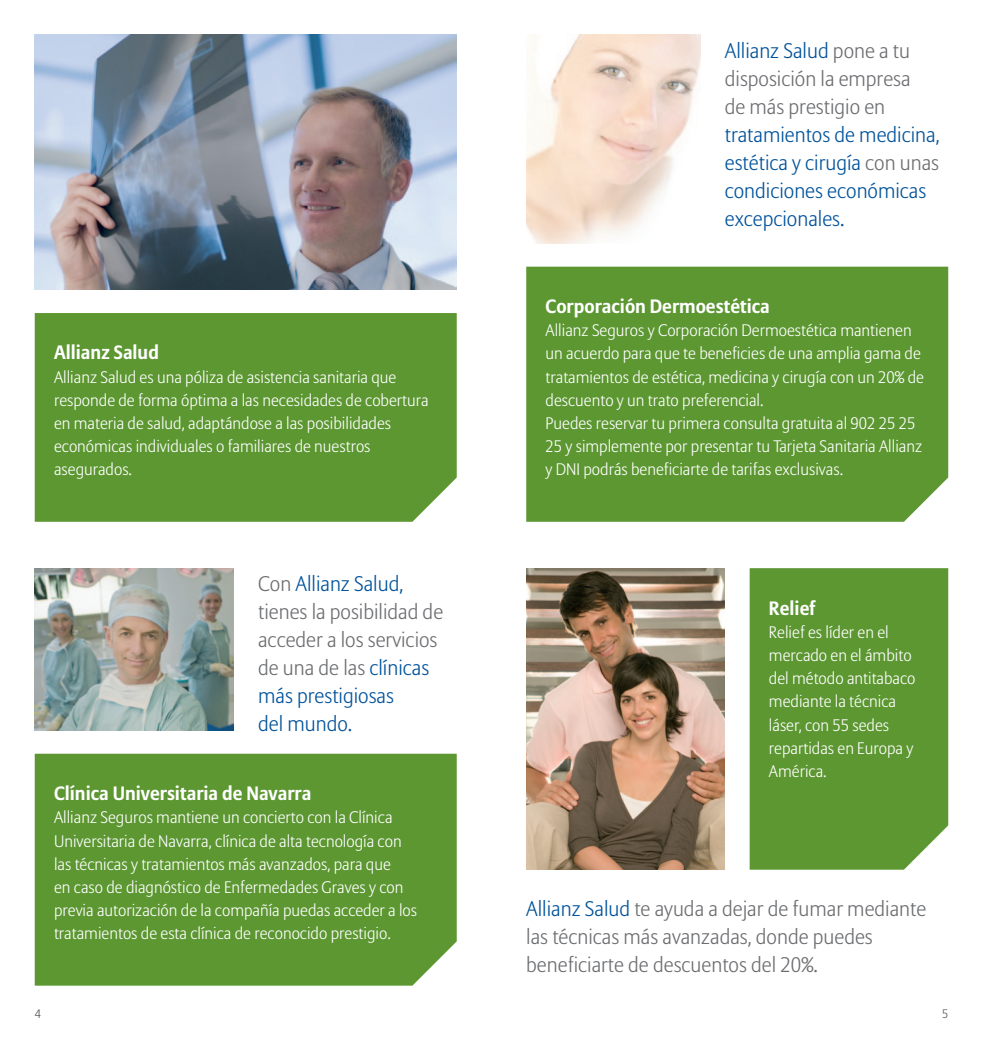
<style>
.page{position:relative;width:983px;height:1042px;background:#fff}
.page>*{position:absolute;margin:0;border:0;box-sizing:border-box;transform-origin:0 0}
.Intro_14_17_ASL_DL{font:300 21px/28px "Allianz Sans";color:#6c6d70}
.Intro_14_17_ASL_DL-2{font:300 21px/28px "Allianz Sans";color:#01529a}
.Glance_title_11_14_A{font:700 19.25px "Allianz Sans";color:#fff}
.Glance_copy_9_5_13_2{font:300 16.62px/23.1px "Allianz Sans";color:#fff}
.t1{font:300 12.25px "Allianz Sans";color:#57585a}
.s1{color:#01529a}
.s2{color:#6c6d70}
</style>
<div class="page">
<div style="left:35px;top:754px;width:421px;height:231px;background:#5c9731"></div>
<div style="left:526px;top:267px;width:421px;height:255px;background:#5c9731"></div>
<img style="left:35px;top:568px;width:198px;height:162px">
<img style="left:526px;top:35px;width:173px;height:208px">
<div style="left:35px;top:313px;width:421px;height:209px;background:#5c9731"></div>
<img style="left:35px;top:35px;width:421px;height:255px">
<div style="left:749px;top:568px;width:198px;height:301px;background:#5c9731"></div>
<img style="left:526px;top:568px;width:198px;height:301px">
<p class="Glance_title_11_14_A" style="left:54px;top:341px;width:106px">Allianz Salud</p>
<p class="Glance_copy_9_5_13_2" style="left:54px;top:365px;width:376px">Allianz Salud es una póliza de asistencia sanitaria que responde de forma óptima a las necesidades de cobertura</p>
<p class="Glance_copy_9_5_13_2" style="left:54px;top:411px;width:338px">en materia de salud, adaptándose a las posibilidades económicas individuales o familiares de nuestros asegurados.</p>
<p class="Intro_14_17_ASL_DL" style="left:258px;top:570px;width:186px">Con <span class="s1">Allianz Salud, </span>tienes la posibilidad de acceder a los servicios de una de las <span class="s1">clínicas más prestigiosas<br>del mundo.</span></p>
<p class="Glance_title_11_14_A" style="left:54px;top:782px;width:259px">Clínica Universitaria de Navarra</p>
<p class="Glance_copy_9_5_13_2" style="left:54px;top:806px;width:364px">Allianz Seguros mantiene un concierto con la Clínica Universitaria de Navarra, clínica de alta tecnología con las técnicas y tratamientos más avanzados, para que<br>en caso de diagnóstico de Enfermedades Graves y con previa autorización de la compañía puedas acceder a los tratamientos de esta clínica de reconocido prestigio.</p>
<p class="Intro_14_17_ASL_DL-2" style="left:724px;top:36px;width:216px">Allianz Salud <span class="s2">pone a tu disposición la empresa<br>de más prestigio en </span>tratamientos de medicina, estética y cirugía <span class="s2">con unas </span>condiciones económicas excepcionales.</p>
<p class="Glance_title_11_14_A" style="left:545px;top:295px;width:226px">Corporación Dermoestética</p>
<p class="Glance_copy_9_5_13_2" style="left:545px;top:319px;width:380px">Allianz Seguros y Corporación Dermoestética mantienen un acuerdo para que te beneficies de una amplia gama de tratamientos de estética, medicina y cirugía con un 20% de descuento y un trato preferencial.</p>
<p class="Glance_copy_9_5_13_2" style="left:545px;top:411px;width:378px">Puedes reservar tu primera consulta gratuita al 902 25 25<br>25 y simplemente por presentar tu Tarjeta Sanitaria Allianz y DNI podrás beneficiarte de tarifas exclusivas.</p>
<p class="Glance_title_11_14_A" style="left:768px;top:596px;width:48px">Relief</p>
<p class="Glance_copy_9_5_13_2" style="left:768px;top:620px;width:148px">Relief es líder en el mercado en el ámbito del método antitabaco mediante la técnica láser, con 55 sedes repartidas en Europa y<br>América.</p>
<p class="Intro_14_17_ASL_DL" style="left:526px;top:894px;width:401px"><span class="s1">Allianz Salud</span> te ayuda a dejar de fumar mediante las técnicas más avanzadas, donde puedes beneficiarte de descuentos del 20%.</p>
<p class="t1" style="left:35px;top:1006px;width:8px">4</p>
<p class="t1" style="left:941px;top:1006px;width:8px">5</p>
</div>
